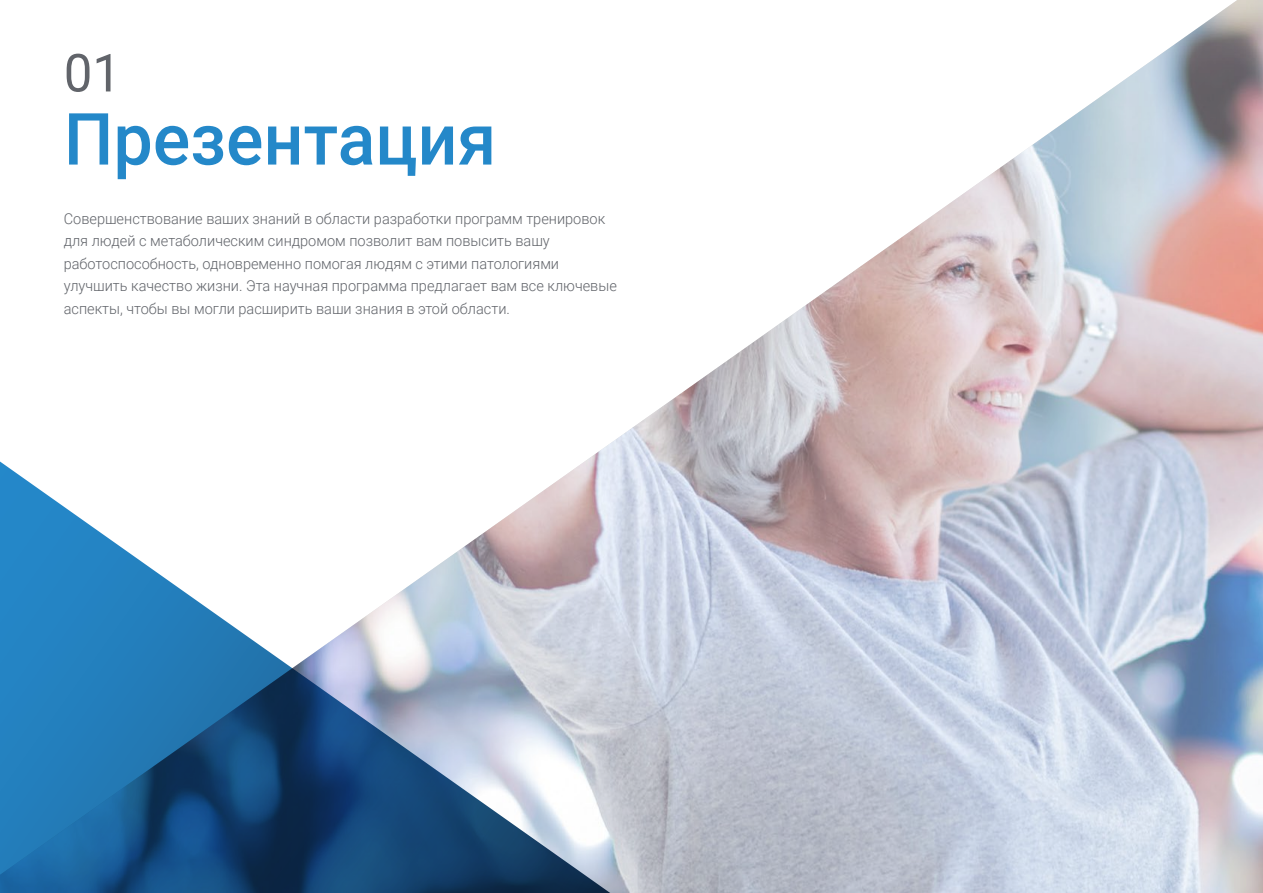
<style>
.page{position:relative;width:1263px;height:893px;background:#fff}
.page>*{position:absolute;margin:0;border:0;box-sizing:border-box;transform-origin:0 0}
.t1{font:500 72px "Roboto";color:#2488c9}
.t2{font:52.5px "Roboto";color:#61646a}
.t3{font:300 15px/22.5px "Roboto";color:#61646a}
</style>
<div class="page">
<img style="left:607px;top:0;width:656px;height:893px">
<svg style="left:0;top:446px;width:640px;height:447px"></svg>
<h2 class="t2" style="left:64px;top:36px;width:59px">01</h2>
<h1 class="t1" style="left:64px;top:89px;width:434px">Презентация</h1>
<p class="t3" style="left:64px;top:207px;width:555px">Совершенствование ваших знаний в области разработки программ тренировок для людей с метаболическим синдромом позволит вам повысить вашу работоспособность, одновременно помогая людям с этими патологиями улучшить качество жизни. Эта научная программа предлагает вам все ключевые аспекты, чтобы вы могли расширить ваши знания в этой области.</p>
</div>
